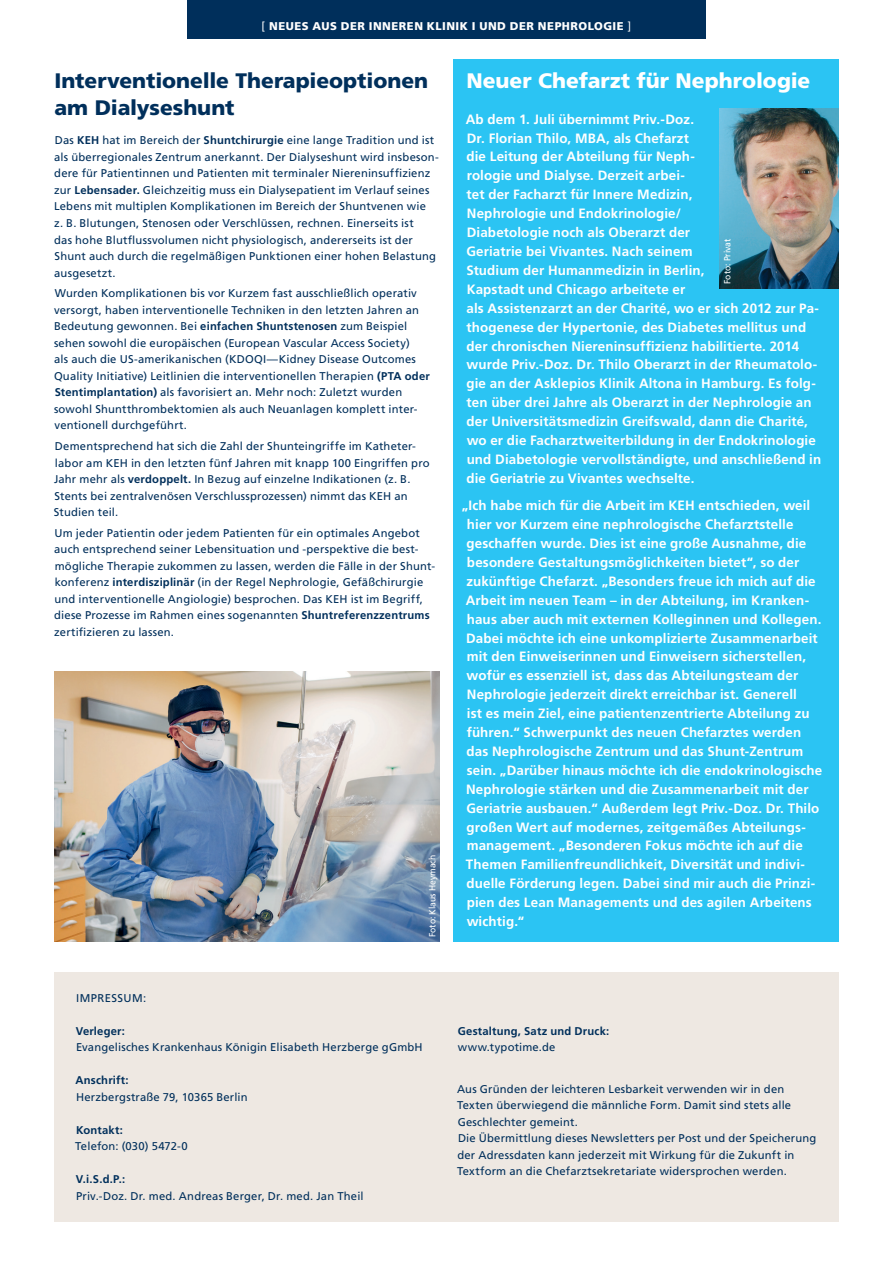
<style>
.page{position:relative;width:893px;height:1263px;background:#fff}
.page>*{position:absolute;margin:0;border:0;box-sizing:border-box;transform-origin:0 0}
.t1{font:900 21px/27.3px "Frutiger LT Std";color:#002f5b}
.t2{font:900 21px "Frutiger LT Std";color:#fff}
.t3{font:700 13.5px/18.9px "Frutiger LT Std";letter-spacing:.01em;color:#fff}
.t4{font:11.25px/16.5px "Frutiger LT Std";letter-spacing:.015em;color:#002f5b}
.t5{font:700 11.25px "Frutiger LT Std";letter-spacing:.015em;color:#002f5b}
.t6{font:900 11.25px "Frutiger LT Std";letter-spacing:.04em;color:#fff}
.t7{font:11.25px "Frutiger LT Std";letter-spacing:.04em;color:#002f5b}
.t8{font:9px "Frutiger LT Std";color:#fff;scale:.95 1}
.s1{font-weight:400}
.s2{font-weight:700}
</style>
<div class="page">
<div style="left:187px;top:0;width:519px;height:38px;background:#002f5b"></div>
<div style="left:54px;top:972px;width:785px;height:249px;background:#eee8e2"></div>
<div style="left:453px;top:59px;width:386px;height:47px;background:#2bc4f3"></div>
<div style="left:453px;top:101px;width:386px;height:398px;background:#2bc4f3"></div>
<div style="left:453px;top:487px;width:386px;height:455px;background:#2bc4f3"></div>
<img style="left:54px;top:671px;width:386px;height:270px">
<img style="left:719px;top:108px;width:120px;height:180px">
<p class="t6" style="left:262px;top:19px;width:371px"><span class="s1">[</span> NEUES AUS DER INNEREN KLINIK I UND DER NEPHROLOGIE <span class="s1">]</span></p>
<h1 class="t1" style="left:54px;top:67px;width:375px">Interventionelle Therapieoptionen am Dialyseshunt</h1>
<p class="t4" style="left:54px;top:132px;width:386px">Das <span class="s2">KEH</span> hat im Bereich der <span class="s2">Shuntchirurgie</span> eine lange Tradition und ist als überregionales Zentrum anerkannt. Der Dialyseshunt wird insbeson&shy;dere für Patientinnen und Patienten mit terminaler Niereninsuffizienz zur <span class="s2">Lebensader.</span> Gleichzeitig muss ein Dialysepatient im Verlauf seines Lebens mit multiplen Komplikationen im Bereich der Shuntvenen wie<br>z. B. Blutungen, Stenosen oder Verschlüssen, rechnen. Einerseits ist<br>das hohe Blutflussvolumen nicht physiologisch, andererseits ist der Shunt auch durch die regelmäßigen Punktionen einer hohen Belastung ausgesetzt.</p>
<p class="t4" style="left:54px;top:285px;width:377px">Wurden Komplikationen bis vor Kurzem fast ausschließlich operativ versorgt, haben interventionelle Techniken in den letzten Jahren an Bedeutung gewonnen. Bei <span class="s2">einfachen Shuntstenosen</span> zum Beispiel sehen sowohl die europäischen (European Vascular Access Society)<br>als auch die US-amerikanischen (KDOQI—Kidney Disease Outcomes Quality Initiative) Leitlinien die interventionellen Therapien <span class="s2">(PTA oder Stentimplantation)</span> als favorisiert an. Mehr noch: Zuletzt wurden sowohl Shuntthrombektomien als auch Neuanlagen komplett inter&shy;ventionell durchgeführt.</p>
<p class="t4" style="left:54px;top:438px;width:377px">Dementsprechend hat sich die Zahl der Shunteingriffe im Katheter&shy;labor am KEH in den letzten fünf Jahren mit knapp 100 Eingriffen pro Jahr mehr als <span class="s2">verdoppelt.</span> In Bezug auf einzelne Indikationen (z. B.<br>Stents bei zentralvenösen Verschlussprozessen) nimmt das KEH an Studien teil.</p>
<p class="t4" style="left:54px;top:525px;width:382px">Um jeder Patientin oder jedem Patienten für ein optimales Angebot auch entsprechend seiner Lebensituation und -perspektive die best&shy;mögliche Therapie zukommen zu lassen, werden die Fälle in der Shunt&shy;konferenz <span class="s2">interdisziplinär</span> (in der Regel Nephrologie, Gefäßchirurgie und interventionelle Angiologie) besprochen. Das KEH ist im Begriff, diese Prozesse im Rahmen eines sogenannten <span class="s2">Shuntreferenzzentrums </span>zertifizieren zu lassen.</p>
<p class="t8" style="left:427px;top:937px;width:88px;rotate:-90deg">Foto: Klaus Heymach</p>
<h1 class="t2" style="left:466px;top:68px;width:346px">Neuer Chefarzt für Nephrologie</h1>
<p class="t3" style="left:466px;top:110px;width:357px">Ab dem 1. Juli übernimmt Priv.-Doz.<br>Dr. Florian Thilo, MBA, als Chefarzt<br>die Leitung der Abteilung für Neph-<br>rologie und Dialyse. Derzeit arbei-<br>tet der Facharzt für Innere Medizin,<br>Nephrologie und Endokrinologie/<br>Diabetologie noch als Oberarzt der<br>Geriatrie bei Vivantes. Nach seinem<br>Studium der Humanmedizin in Berlin,<br>Kapstadt und Chicago arbeitete er<br>als Assistenzarzt an der Charité, wo er sich 2012 zur Pa&shy;thogenese der Hypertonie, des Diabetes mellitus und der chronischen Niereninsuffizienz habilitierte. 2014 wurde Priv.-Doz. Dr. Thilo Oberarzt in der Rheumatolo&shy;gie an der Asklepios Klinik Altona in Hamburg. Es folg&shy;ten über drei Jahre als Oberarzt in der Nephrologie an der Universitätsmedizin Greifswald, dann die Charité, wo er die Facharztweiterbildung in der Endokrinologie und Diabetologie vervollständigte, und anschließend in die Geriatrie zu Vivantes wechselte.</p>
<p class="t3" style="left:466px;top:496px;width:358px;text-indent:-4px">„Ich habe mich für die Arbeit im KEH entschieden, weil hier vor Kurzem eine nephrologische Chefarztstelle geschaffen wurde. Dies ist eine große Ausnahme, die besondere Gestaltungsmöglichkeiten bietet“, so der zukünftige Chefarzt. „Besonders freue ich mich auf die Arbeit im neuen Team – in der Abteilung, im Kranken&shy;haus aber auch mit externen Kolleginnen und Kollegen.<br>Dabei möchte ich eine unkomplizierte Zusammenarbeit mit den Einweiserinnen und Einweisern sicherstellen, wofür es essenziell ist, dass das Abteilungsteam der Nephrologie jederzeit direkt erreichbar ist. Generell<br>ist es mein Ziel, eine patientenzentrierte Abteilung zu führen.“ Schwerpunkt des neuen Chefarztes werden das Nephrologische Zentrum und das Shunt-Zentrum sein. „Darüber hinaus möchte ich die endokrinologische Nephrologie stärken und die Zusammenarbeit mit der Geriatrie ausbauen.“ Außerdem legt Priv.-Doz. Dr. Thilo großen Wert auf modernes, zeitgemäßes Abteilungs&shy;management. „Besonderen Fokus möchte ich auf die Themen Familienfreundlichkeit, Diversität und indivi&shy;duelle Förderung legen. Dabei sind mir auch die Prinzi&shy;pien des Lean Managements und des agilen Arbeitens wichtig.“</p>
<p class="t8" style="left:722px;top:284px;width:49px;rotate:-90deg">Foto: Privat</p>
<p class="t7" style="left:76px;top:991px;width:72px">IMPRESSUM:</p>
<p class="t5" style="left:76px;top:1024px;width:51px">Verleger:</p>
<p class="t4" style="left:76px;top:1039px;width:348px">Evangelisches Krankenhaus Königin Elisabeth Herzberge gGmbH</p>
<p class="t5" style="left:75px;top:1074px;width:55px">Anschrift:</p>
<p class="t4" style="left:76px;top:1089px;width:173px">Herzbergstraße 79, 10365 Berlin</p>
<p class="t5" style="left:76px;top:1123px;width:48px">Kontakt:</p>
<p class="t4" style="left:75px;top:1138px;width:114px">Telefon: (030) 5472-0</p>
<p class="t5" style="left:76px;top:1173px;width:51px">V.i.S.d.P.:</p>
<p class="t4" style="left:76px;top:1188px;width:289px">Priv.-Doz. Dr. med. Andreas Berger, Dr. med. Jan Theil</p>
<p class="t5" style="left:458px;top:1024px;width:153px">Gestaltung, Satz und Druck:</p>
<p class="t4" style="left:458px;top:1039px;width:99px">www.typotime.de</p>
<p class="t4" style="left:457px;top:1081px;width:361px">Aus Gründen der leichteren Lesbarkeit verwenden wir in den Texten überwiegend die männliche Form. Damit sind stets alle Geschlechter gemeint.<br>Die Übermittlung dieses Newsletters per Post und der Speicherung der Adressdaten kann jederzeit mit Wirkung für die Zukunft in Textform an die Chefarztsekretariate widersprochen werden.</p>
</div>
